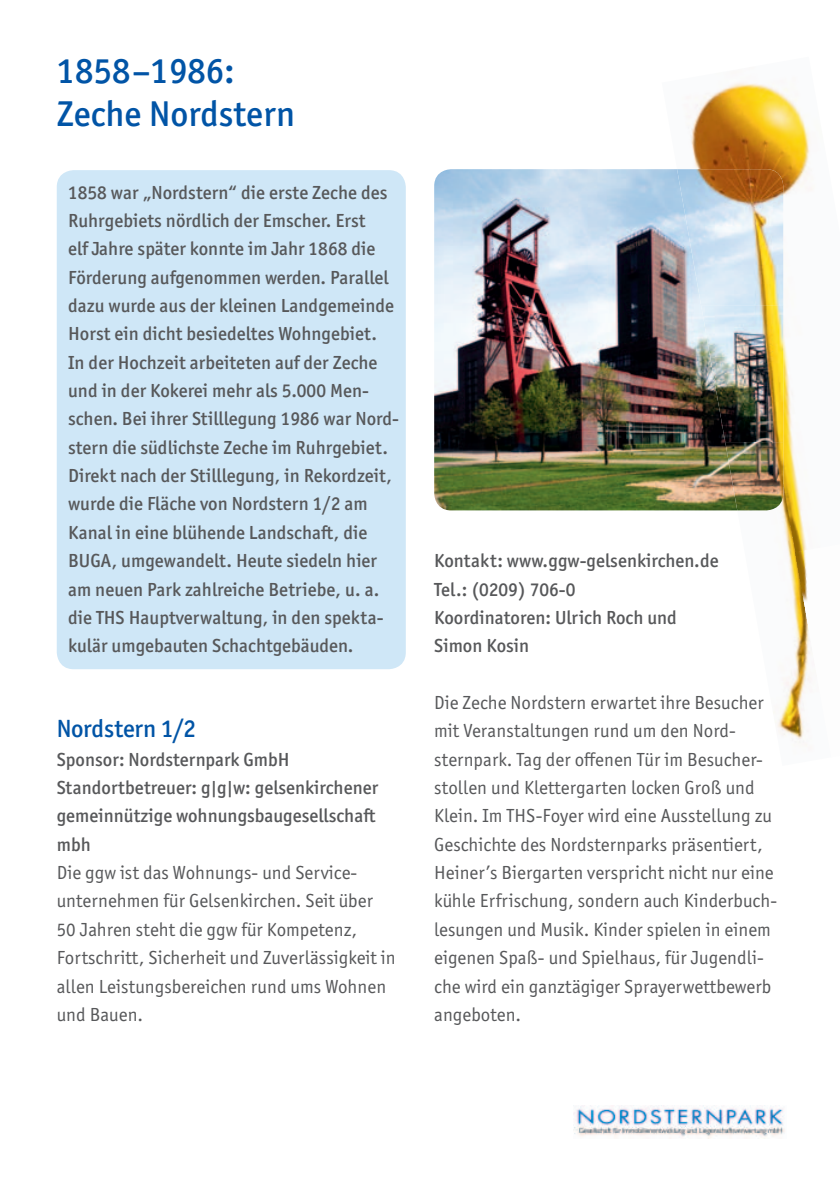
<style>
.page{position:relative;width:840px;height:1191px;background:#fff}
.page>*{position:absolute;margin:0;border:0;box-sizing:border-box;transform-origin:0 0}
.t1{font:500 36px/43.2px "Officina Sans ITC Pro";letter-spacing:.005em;color:#0154a6}
.t2{font:500 25px "Officina Sans ITC Pro";letter-spacing:-.005em;color:#0154a6}
.t3{font:500 19px/28.4px "Officina Sans ITC Pro";letter-spacing:.005em;color:#57585a}
.t4{font:19px/28.4px "Officina Sans ITC Pro";letter-spacing:.005em;color:#57585a}
</style>
<div class="page">
<div style="left:57px;top:170px;width:348px;height:499px;background:#cfe7f7;border-radius:17px"></div>
<img style="left:434px;top:169px;width:290px;height:341px">
<img style="left:573px;top:1105px;width:212px;height:33px">
<img style="left:661px;top:82px;width:151px;height:120px">
<img style="left:782px;top:193px;width:30px;height:290px">
<img style="left:736px;top:483px;width:70px;height:257px">
<img style="left:794px;top:544px;width:17px;height:202px">
<img style="left:676px;top:169px;width:106px;height:137px">
<img style="left:700px;top:305px;width:82px;height:137px">
<img style="left:724px;top:442px;width:58px;height:68px">
<h1 class="t1" style="left:57px;top:49px;width:240px">1858–1986:<br>Zeche Nordstern</h1>
<p class="t3" style="left:68px;top:178px;width:332px">1858 war „Nordstern“ die erste Zeche des Ruhrgebiets nördlich der Emscher. Erst<br>elf Jahre später konnte im Jahr 1868 die Förderung aufgenommen werden. Parallel dazu wurde aus der kleinen Landgemeinde Horst ein dicht besiedeltes Wohngebiet.<br>In der Hochzeit arbeiteten auf der Zeche und in der Kokerei mehr als 5.000 Men&shy;schen. Bei ihrer Stilllegung 1986 war Nord&shy;stern die südlichste Zeche im Ruhrgebiet.<br>Direkt nach der Stilllegung, in Rekordzeit, wurde die Fläche von Nordstern 1/2 am Kanal in eine blühende Landschaft, die BUGA, umgewandelt. Heute siedeln hier am neuen Park zahlreiche Betriebe, u. a. die THS Hauptverwaltung, in den spekta&shy;kulär umgebauten Schachtgebäuden.</p>
<h2 class="t2" style="left:57px;top:713px;width:140px">Nordstern 1/2</h2>
<p class="t3" style="left:57px;top:745px;width:323px">Sponsor: Nordsternpark GmbH<br>Standortbetreuer: g|g|w: gelsenkirchener gemeinnützige wohnungsbaugesellschaft mbh</p>
<p class="t4" style="left:57px;top:858px;width:340px">Die ggw ist das Wohnungs- und Service&shy;unternehmen für Gelsenkirchen. Seit über 50 Jahren steht die ggw für Kompetenz, Fortschritt, Sicherheit und Zuverlässigkeit in allen Leistungsbereichen rund ums Wohnen und Bauen.</p>
<p class="t3" style="left:434px;top:546px;width:286px">Kontakt: www.ggw-gelsenkirchen.de<br>Tel.: (0209) 706-0<br>Koordinatoren: Ulrich Roch und<br>Simon Kosin</p>
<p class="t4" style="left:434px;top:688px;width:344px">Die Zeche Nordstern erwartet ihre Besucher mit Veranstaltungen rund um den Nord&shy;sternpark. Tag der offenen Tür im Besucher&shy;stollen und Klettergarten locken Groß und Klein. Im THS-Foyer wird eine Ausstellung zu Geschichte des Nordsternparks präsentiert, Heiner’s Biergarten verspricht nicht nur eine kühle Erfrischung, sondern auch Kinderbuch&shy;lesungen und Musik. Kinder spielen in einem eigenen Spaß- und Spielhaus, für Jugendli&shy;che wird ein ganztägiger Sprayerwettbewerb angeboten.</p>
</div>
